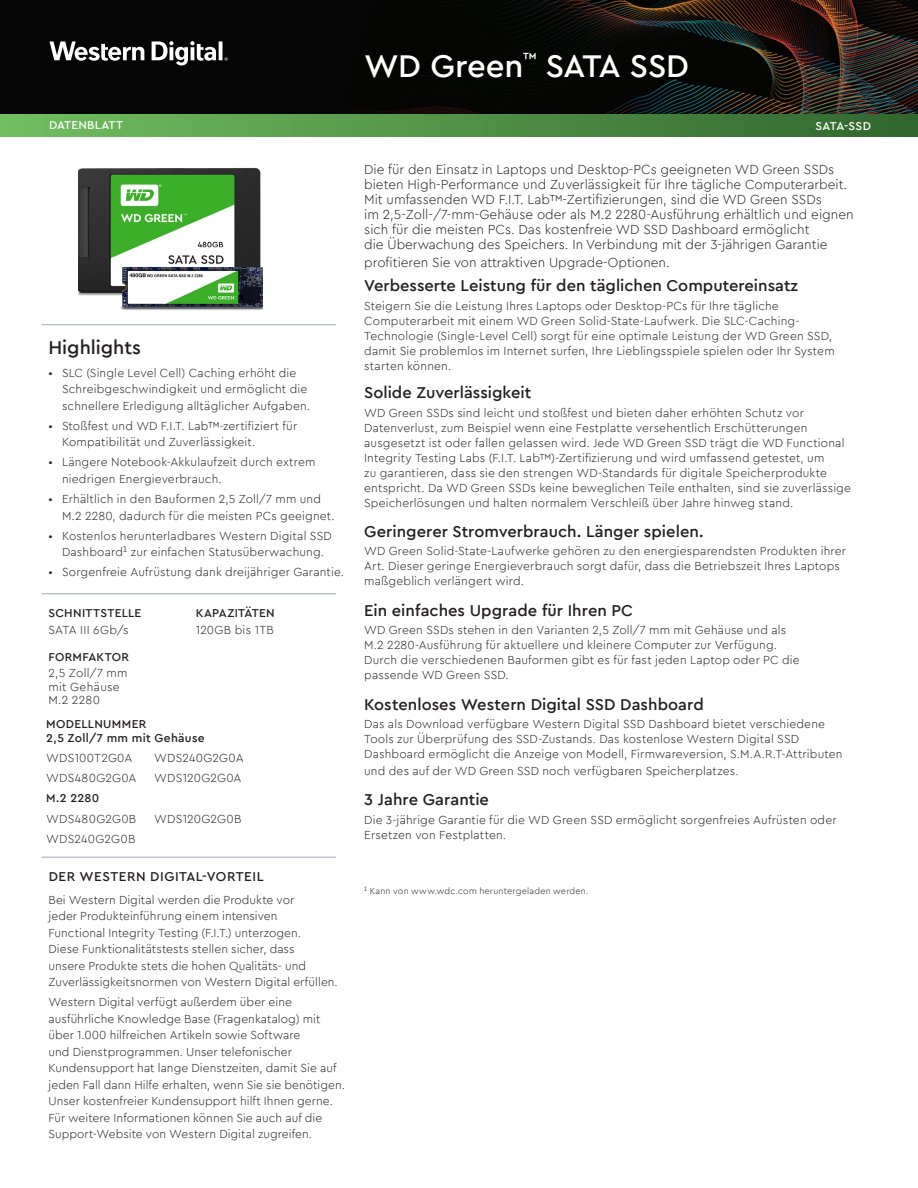
<style>
.page{position:relative;width:918px;height:1188px;background:#fff}
.page>*{position:absolute;margin:0;border:0;box-sizing:border-box;transform-origin:0 0}
.t1{font:500 33px "Cera PRO";letter-spacing:-.005em;color:#fff}
.t2{font:500 19.5px "Cera PRO";color:#231f20}
.t3{font:500 16.5px "Cera PRO";color:#231f20}
.t4{font:500 13.95px "Cera PRO";color:#fff}
.t5{font:300 13.5px/15px "Cera PRO";color:#231f20}
.t6{font:500 13.5px "Cera PRO";letter-spacing:.04em;color:#231f20}
.t7{font:300 12px/16.5px "Cera PRO";letter-spacing:.01em;color:#231f20}
.t8{font:500 12px/13.5px "Cera PRO";letter-spacing:.025em;color:#231f20}
.t9{font:500 12px "Cera PRO";letter-spacing:.015em;color:#fff}
.t10{font:300 9px "Cera PRO";letter-spacing:.025em;color:#231f20}
.s1{font-size:11.25px}
</style>
<div class="page">
<img style="left:0;top:0;width:918px;height:114px">
<hr style="left:42px;top:324px;width:294px;height:1px;background:#9faab2">
<div style="left:0;top:114px;width:918px;height:22px;background:linear-gradient(to right,#72bf60,#32652f)"></div>
<svg style="left:49px;top:41px;width:95px;height:20px"></svg>
<svg style="left:152px;top:41px;width:76px;height:24px"></svg>
<hr style="left:42px;top:593px;width:294px;height:1px;background:#9faab2">
<img style="left:79px;top:168px;width:184px;height:158px">
<hr style="left:42px;top:857px;width:294px;height:1px;background:#9faab2">
<h1 class="t1" style="left:364px;top:44px;width:161px">WD Green</h1>
<p class="t4" style="left:523px;top:48px;width:15px">™</p>
<h1 class="t1" style="left:546px;top:44px;width:145px">SATA SSD</h1>
<p class="t9" style="left:49px;top:117px;width:76px">DATENBLATT</p>
<p class="t9" style="left:816px;top:118px;width:57px">SATA-SSD</p>
<h2 class="t2" style="left:49px;top:334px;width:94px">Highlights</h2>
<p class="t7" style="left:62px;top:364px;width:250px;text-indent:-14px">• SLC (Single Level Cell) Caching erhöht die<br>Schreibgeschwindigkeit und ermöglicht die schnellere Erledigung alltäglicher Aufgaben.</p>
<p class="t7" style="left:62px;top:417px;width:237px;text-indent:-14px">• Stoßfest und WD F.I.T. Lab™-zertifiziert für<br>Kompatibilität und Zuverlässigkeit.</p>
<p class="t7" style="left:62px;top:454px;width:255px;text-indent:-14px">• Längere Notebook-Akkulaufzeit durch extrem niedrigen Energieverbrauch.</p>
<p class="t7" style="left:62px;top:490px;width:274px;text-indent:-14px">• Erhältlich in den Bauformen 2,5 Zoll/7 mm und<br>M.2 2280, dadurch für die meisten PCs geeignet.</p>
<p class="t7" style="left:49px;top:527px;width:285px;text-align:center">• Kostenlos herunterladbares Western Digital SSD<br>Dashboard¹ zur einfachen Statusüberwachung.</p>
<p class="t7" style="left:49px;top:563px;width:297px">• Sorgenfreie Aufrüstung dank dreijähriger Garantie.</p>
<p class="t8" style="left:49px;top:606px;width:94px">SCHNITTSTELLE</p>
<p class="t7" style="left:49px;top:621px;width:82px">SATA III 6Gb/s</p>
<p class="t8" style="left:49px;top:649px;width:82px">FORMFAKTOR</p>
<p class="t7" style="left:49px;top:666px;width:81px;line-height:13.5px">2,5 Zoll/7 mm mit Gehäuse<br>M.2 2280</p>
<p class="t8" style="left:196px;top:606px;width:80px">KAPAZITÄTEN</p>
<p class="t7" style="left:196px;top:621px;width:80px">120GB bis 1TB</p>
<p class="t8" style="left:46px;top:717px;width:160px">MODELLNUMMER<br>2,5 Zoll/7 mm mit Gehäuse</p>
<p class="t7" style="left:46px;top:749px;width:88px">WDS100T2G0A</p>
<p class="t7" style="left:154px;top:749px;width:91px">WDS240G2G0A</p>
<p class="t7" style="left:46px;top:769px;width:92px">WDS480G2G0A</p>
<p class="t7" style="left:154px;top:769px;width:89px">WDS120G2G0A</p>
<p class="t8" style="left:46px;top:791px;width:55px">M.2 2280</p>
<p class="t7" style="left:46px;top:810px;width:92px">WDS480G2G0B</p>
<p class="t7" style="left:154px;top:810px;width:89px">WDS120G2G0B</p>
<p class="t7" style="left:46px;top:830px;width:91px">WDS240G2G0B</p>
<p class="t6" style="left:49px;top:867px;width:217px">DER WESTERN DIGITAL-VORTEIL</p>
<p class="t7" style="left:49px;top:891px;width:291px">Bei Western Digital werden die Produkte vor<br>jeder Produkteinführung einem intensiven<br>Functional Integrity Testing (F.I.T.) unterzogen.<br>Diese Funktionalitätstests stellen sicher, dass<br>unsere Produkte stets die hohen Qualitäts- und Zuverlässigkeitsnormen von Western Digital erfüllen.</p>
<p class="t7" style="left:49px;top:994px;width:298px">Western Digital verfügt außerdem über eine ausführliche Knowledge Base (Fragenkatalog) mit über 1.000 hilfreichen Artikeln sowie Software<br>und Dienstprogrammen. Unser telefonischer Kundensupport hat lange Dienstzeiten, damit Sie auf jeden Fall dann Hilfe erhalten, wenn Sie sie benötigen.<br>Unser kostenfreier Kundensupport hilft Ihnen gerne.<br>Für weitere Informationen können Sie auch auf die Support-Website von Western Digital zugreifen.</p>
<p class="t5" style="left:364px;top:162px;width:491px">Die für den Einsatz in Laptops und Desktop-PCs geeigneten WD Green SSDs bieten High-Performance und Zuverlässigkeit für Ihre tägliche Computerarbeit.<br>Mit umfassenden WD F.I.T. Lab™-Zertifizierungen, sind die WD Green SSDs<br>im 2,5-Zoll-/7-mm-Gehäuse oder als M.2 2280-Ausführung erhältlich und eignen sich für die meisten PCs. Das kostenfreie WD SSD Dashboard ermöglicht<br>die Überwachung des Speichers. In Verbindung mit der 3-jährigen Garantie</p>
<p class="t5" style="left:364px;top:255px;width:307px">profitieren Sie von attraktiven Upgrade-Optionen.</p>
<h3 class="t3" style="left:364px;top:275px;width:436px">Verbesserte Leistung für den täglichen Computereinsatz</h3>
<p class="t7" style="left:364px;top:298px;width:472px;line-height:15px">Steigern Sie die Leistung Ihres Laptops oder Desktop-PCs für Ihre tägliche Computerarbeit mit einem WD Green Solid-State-Laufwerk. Die SLC-Caching-Technologie (Single-Level Cell) sorgt für eine optimale Leistung der WD Green SSD, damit Sie problemlos im Internet surfen, Ihre Lieblingsspiele spielen oder Ihr System starten können.</p>
<h3 class="t3" style="left:364px;top:382px;width:169px">Solide Zuverlässigkeit</h3>
<p class="t7" style="left:364px;top:405px;width:488px;line-height:15px">WD Green SSDs sind leicht und stoßfest und bieten daher erhöhten Schutz vor Datenverlust, zum Beispiel wenn eine Festplatte versehentlich Erschütterungen ausgesetzt ist oder fallen gelassen wird. Jede WD Green SSD trägt die WD Functional Integrity Testing Labs (F.I.T. Lab™)-Zertifizierung und wird umfassend getestet, um<br>zu garantieren, dass sie den strengen WD-Standards für digitale Speicherprodukte entspricht. Da WD Green SSDs keine beweglichen Teile enthalten, sind sie zuverlässige Speicherlösungen und halten normalem Verschleiß über Jahre hinweg stand.</p>
<h3 class="t3" style="left:364px;top:520px;width:341px">Geringerer Stromverbrauch. Länger spielen.</h3>
<p class="t7" style="left:364px;top:543px;width:483px;line-height:15px">WD Green Solid-State-Laufwerke gehören zu den energiesparendsten Produkten ihrer<br>Art. Dieser geringe Energieverbrauch sorgt dafür, dass die Betriebszeit Ihres Laptops maßgeblich verlängert wird.</p>
<h3 class="t3" style="left:364px;top:599px;width:270px">Ein einfaches Upgrade für Ihren PC</h3>
<p class="t7" style="left:364px;top:622px;width:437px;line-height:15px">WD Green SSDs stehen in den Varianten 2,5 Zoll/7 mm mit Gehäuse und als M.2 2280-Ausführung für aktuellere und kleinere Computer zur Verfügung.<br>Durch die verschiedenen Bauformen gibt es für fast jeden Laptop oder PC die passende WD Green SSD.</p>
<h3 class="t3" style="left:364px;top:693px;width:341px">Kostenloses Western Digital SSD Dashboard</h3>
<p class="t7" style="left:364px;top:716px;width:480px;line-height:15px">Das als Download verfügbare Western Digital SSD Dashboard bietet verschiedene<br>Tools zur Überprüfung des SSD-Zustands. Das kostenlose Western Digital SSD<br>Dashboard ermöglicht die Anzeige von Modell, Firmwareversion, S.M.A.R.T-Attributen</p>
<p class="t7" style="left:364px;top:762px;width:376px">und des auf der WD Green SSD noch verfügbaren Speicherplatzes<span class="s1">.</span></p>
<h3 class="t3" style="left:364px;top:789px;width:126px">3 Jahre Garantie</h3>
<p class="t7" style="left:364px;top:812px;width:474px;line-height:15px">Die 3-jährige Garantie für die WD Green SSD ermöglicht sorgenfreies Aufrüsten oder<br>Ersetzen von Festplatten.</p>
<p class="t10" style="left:364px;top:885px;width:226px">¹ Kann von www.wdc.com heruntergeladen werden.</p>
</div>
